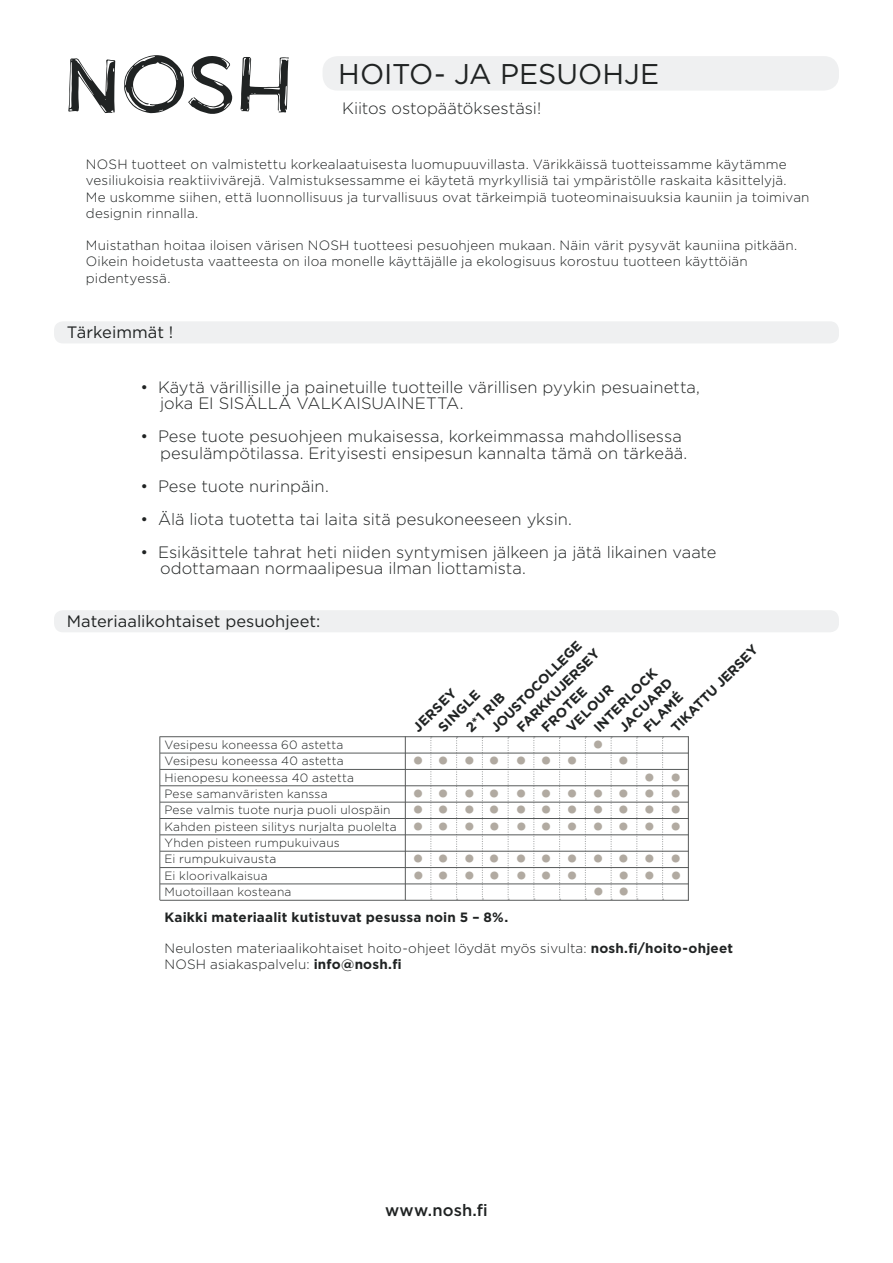
<style>
.page{position:relative;width:893px;height:1263px;background:#fff}
.page>*{position:absolute;margin:0;border:0;box-sizing:border-box;transform-origin:0 0}
.t1{font:79.2px "Nosh Sans";color:#202323}
.t2{font:28.5px "Gotham HTF";color:#202323}
.t3{font:700 27px "Gotham HTF";color:#b1aaa1}
.t4{font:300 16.5px/16.5px "Gotham";color:#202323}
.t5{font:16.5px "Gotham HTF";color:#202323}
.t6{font:500 16.5px "Gotham HTF";letter-spacing:.005em;color:#202323}
.t7{font:300 13.5px/16.2px "Gotham";letter-spacing:.01em;color:#202323}
.t8{font:700 13.5px/17.5px "Gotham HTF";letter-spacing:.015em;color:#202323}
.t9{font:300 12px/16.4px "Gotham";letter-spacing:.015em;color:#202323}
.s1{font-family:"Gotham HTF";font-weight:700}
</style>
<div class="page">
<div style="left:323px;top:56px;width:516px;height:35px;background:#eff0f1;border-radius:15px"></div>
<div style="left:54px;top:321px;width:785px;height:22px;background:#eff0f1;border-radius:9px"></div>
<div style="left:54px;top:610px;width:785px;height:22px;background:#eff0f1;border-radius:9px"></div>
<hr style="left:688px;top:736px;width:1px;height:165px;background:#575a5a">
<svg style="left:430px;top:737px;width:2px;height:162px"></svg>
<svg style="left:533px;top:737px;width:2px;height:162px"></svg>
<svg style="left:636px;top:737px;width:2px;height:162px"></svg>
<svg style="left:482px;top:737px;width:1px;height:162px"></svg>
<svg style="left:585px;top:737px;width:1px;height:162px"></svg>
<svg style="left:456px;top:737px;width:2px;height:163px"></svg>
<svg style="left:559px;top:737px;width:2px;height:163px"></svg>
<svg style="left:662px;top:737px;width:2px;height:163px"></svg>
<svg style="left:508px;top:737px;width:1px;height:163px"></svg>
<svg style="left:611px;top:737px;width:1px;height:163px"></svg>
<hr style="left:160px;top:736px;width:529px;height:1px;background:#575a5a">
<hr style="left:160px;top:753px;width:529px;height:1px;background:#575a5a">
<hr style="left:160px;top:867px;width:529px;height:1px;background:#575a5a">
<hr style="left:160px;top:769px;width:529px;height:1px;background:#575a5a">
<hr style="left:160px;top:883px;width:529px;height:1px;background:#575a5a">
<hr style="left:160px;top:785px;width:529px;height:1px;background:#575a5a">
<hr style="left:160px;top:900px;width:529px;height:1px;background:#575a5a">
<hr style="left:160px;top:802px;width:529px;height:1px;background:#575a5a">
<hr style="left:160px;top:818px;width:529px;height:1px;background:#575a5a">
<hr style="left:160px;top:834px;width:529px;height:1px;background:#575a5a">
<hr style="left:160px;top:851px;width:529px;height:1px;background:#575a5a">
<hr style="left:159px;top:736px;width:1px;height:164px;background:#575a5a">
<hr style="left:405px;top:736px;width:1px;height:164px;background:#575a5a">
<h1 class="t1" style="left:63px;top:48px;width:232px">NOSH</h1>
<h2 class="t2" style="left:338px;top:58px;width:322px">HOITO- JA PESUOHJE</h2>
<p class="t4" style="left:342px;top:100px;width:201px">Kiitos ostopäätöksestäsi!</p>
<p class="t7" style="left:86px;top:156px;width:725px">NOSH tuotteet on valmistettu korkealaatuisesta luomupuuvillasta. Värikkäissä tuotteissamme käytämme vesiliukoisia reaktiivivärejä. Valmistuksessamme ei käytetä myrkyllisiä tai ympäristölle raskaita käsittelyjä.<br>Me uskomme siihen, että luonnollisuus ja turvallisuus ovat tärkeimpiä tuoteominaisuuksia kauniin ja toimivan designin rinnalla.</p>
<p class="t7" style="left:86px;top:237px;width:713px">Muistathan hoitaa iloisen värisen NOSH tuotteesi pesuohjeen mukaan. Näin värit pysyvät kauniina pitkään.<br>Oikein hoidetusta vaatteesta on iloa monelle käyttäjälle ja ekologisuus korostuu tuotteen käyttöiän pidentyessä.</p>
<p class="t5" style="left:67px;top:323px;width:108px">Tärkeimmät !</p>
<p class="t4" style="left:160px;top:378px;width:541px;text-indent:-20px">• Käytä värillisille ja painetuille tuotteille värillisen pyykin pesuainetta, joka EI SISÄLLÄ VALKAISUAINETTA.</p>
<p class="t4" style="left:160px;top:428px;width:529px;text-indent:-20px">• Pese tuote pesuohjeen mukaisessa, korkeimmassa mahdollisessa pesulämpötilassa. Erityisesti ensipesun kannalta tämä on tärkeää.</p>
<p class="t4" style="left:140px;top:477px;width:190px">• Pese tuote nurinpäin.</p>
<p class="t4" style="left:140px;top:510px;width:433px">• Älä liota tuotetta tai laita sitä pesukoneeseen yksin.</p>
<p class="t4" style="left:160px;top:543px;width:558px;text-indent:-20px">• Esikäsittele tahrat heti niiden syntymisen jälkeen ja jätä likainen vaate odottamaan normaalipesua ilman liottamista.</p>
<p class="t5" style="left:67px;top:612px;width:255px">Materiaalikohtaiset pesuohjeet:</p>
<p class="t9" style="left:164px;top:736px;width:234px">Vesipesu koneessa 60 astetta<br>Vesipesu koneessa 40 astetta<br>Hienopesu koneessa 40 astetta<br>Pese samanväristen kanssa<br>Pese valmis tuote nurja puoli ulospäin<br>Kahden pisteen silitys nurjalta puolelta<br>Yhden pisteen rumpukuivaus<br>Ei rumpukuivausta<br>Ei kloorivalkaisua<br>Muotoillaan kosteana</p>
<p class="t8" style="left:487px;top:723px;width:124px;rotate:-45deg">JOUSTOCOLLEGE</p>
<p class="t8" style="left:667px;top:723px;width:118px;rotate:-45deg">TIKATTU JERSEY</p>
<p class="t8" style="left:513px;top:723px;width:112px;rotate:-45deg">FARKKUJERSEY</p>
<p class="t8" style="left:589px;top:723px;width:89px;text-align:right;rotate:-45deg">INTERLOCK<br>JACUARD<br>FLAMÉ</p>
<p class="t8" style="left:562px;top:723px;width:62px;rotate:-45deg">VELOUR</p>
<p class="t8" style="left:537px;top:723px;width:59px;rotate:-45deg">FROTEE</p>
<p class="t8" style="left:421px;top:710px;width:55px;line-height:18px;text-indent:-18px;rotate:-45deg">JERSEY<br>SINGLE</p>
<p class="t8" style="left:462px;top:723px;width:51px;rotate:-45deg">2*1 RIB</p>
<h3 class="t3" style="left:591px;top:729px;width:15px">•</h3>
<h3 class="t3" style="left:411px;top:745px;width:169px">•••••••</h3>
<h3 class="t3" style="left:617px;top:745px;width:15px">•</h3>
<h3 class="t3" style="left:669px;top:762px;width:15px">•</h3>
<h3 class="t3" style="left:412px;top:794px;width:272px">•••••••••••</h3>
<h3 class="t3" style="left:643px;top:762px;width:15px">•</h3>
<h3 class="t3" style="left:411px;top:778px;width:246px">••••••••••</h3>
<h3 class="t3" style="left:669px;top:778px;width:15px">•</h3>
<h3 class="t3" style="left:412px;top:810px;width:272px">•••••••••••</h3>
<h3 class="t3" style="left:412px;top:843px;width:273px">•••••••••••</h3>
<h3 class="t3" style="left:412px;top:859px;width:169px">•••••••</h3>
<h3 class="t3" style="left:617px;top:859px;width:67px">•••</h3>
<h3 class="t3" style="left:592px;top:876px;width:40px">• •</h3>
<p class="t8" style="left:164px;top:908px;width:345px">Kaikki materiaalit kutistuvat pesussa noin 5 – 8%.</p>
<p class="t7" style="left:164px;top:939px;width:570px">Neulosten materiaalikohtaiset hoito-ohjeet löydät myös sivulta: <span class="s1">nosh.fi/hoito-ohjeet<br></span>NOSH asiakaspalvelu: <span class="s1">info@nosh.fi</span></p>
<p class="t6" style="left:385px;top:1201px;width:104px">www.nosh.fi</p>
</div>
